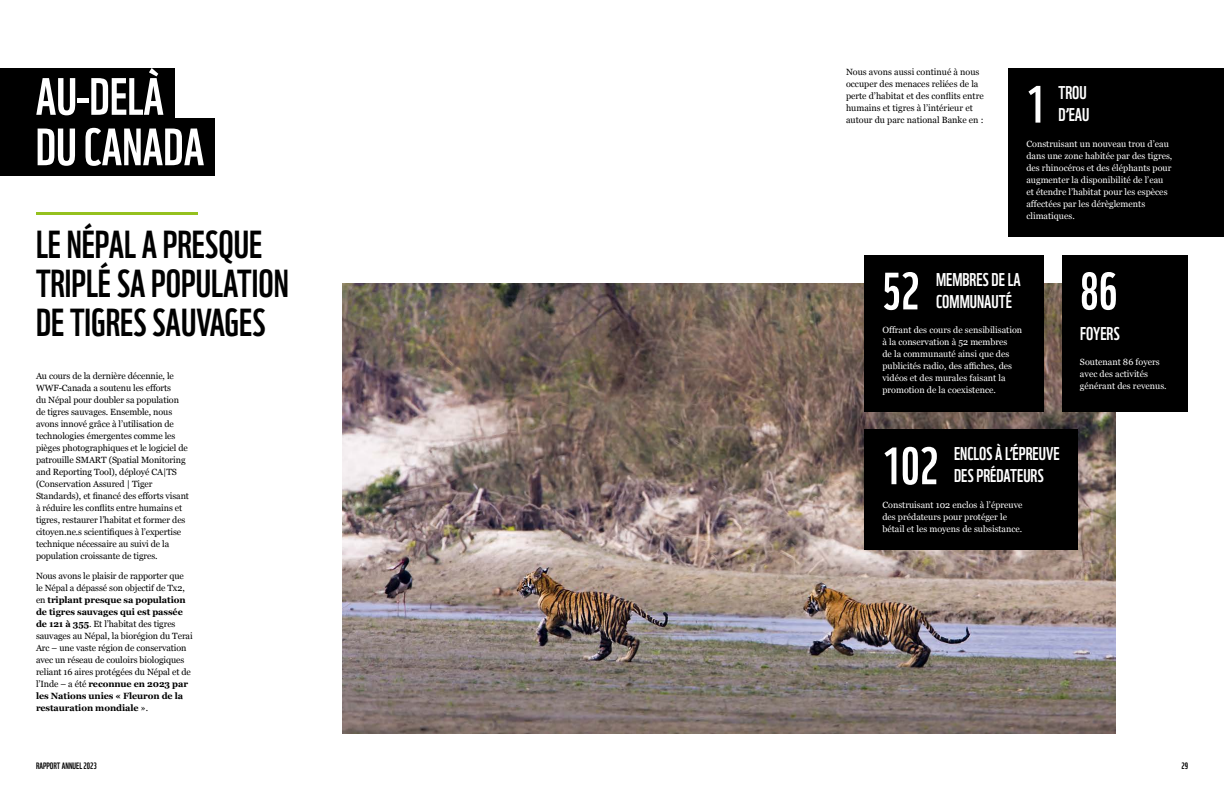
<style>
.page{position:relative;width:1224px;height:792px;background:#fff}
.page>*{position:absolute;margin:0;border:0;box-sizing:border-box;transform-origin:0 0}
.t1{font:51px/50.4px "WWF";color:#fff}
.t2{font:38px/39px "WWF";color:#000}
.t3{font:18px/22px "WWF";color:#fff}
.t4{font:9px/12px "Georgia";letter-spacing:-.01em;color:#000}
.t5{font:9px/12px "Georgia";color:#fff}
.t6{font:9px "WWF";color:#000}
.s1{font-weight:700}
</style>
<div class="page">
<img style="left:342px;top:284px;width:774px;height:450px">
<div style="left:1008px;top:68px;width:216px;height:169px;background:#000"></div>
<div style="left:864px;top:255px;width:180px;height:157px;background:#000"></div>
<div style="left:864px;top:430px;width:214px;height:120px;background:#000"></div>
<div style="left:1062px;top:255px;width:126px;height:157px;background:#000"></div>
<div style="left:0;top:68px;width:174px;height:58px;background:#000"></div>
<div style="left:0;top:118px;width:215px;height:58px;background:#000"></div>
<hr style="left:36px;top:212px;width:162px;height:3px;background:#95c11f">
<h1 class="t1" style="left:36px;top:66px;width:170px">AU-DELÀ<br>DU CANADA</h1>
<h2 class="t2" style="left:36px;top:221px;width:254px">LE NÉPAL A PRESQUE<br>TRIPLÉ SA POPULATION<br>DE TIGRES SAUVAGES</h2>
<p class="t4" style="left:36px;top:369px;width:155px">Au cours de la dernière décennie, le WWF-Canada a soutenu les efforts<br>du Népal pour doubler sa population de tigres sauvages. Ensemble, nous avons innové grâce à l’utilisation de technologies émergentes comme les pièges photographiques et le logiciel de patrouille SMART (Spatial Monitoring and Reporting Tool), déployé CA|TS (Conservation Assured | Tiger Standards), et financé des efforts visant à réduire les conflits entre humains et tigres, restaurer l’habitat et former des citoyen.ne.s scientifiques à l’expertise technique nécessaire au suivi de la population croissante de tigres.</p>
<p class="t4" style="left:36px;top:570px;width:158px">Nous avons le plaisir de rapporter que le Népal a dépassé son objectif de Tx2, en <span class="s1">triplant presque sa population de tigres sauvages qui est passée de 121 à 355</span>. Et l’habitat des tigres sauvages au Népal, la biorégion du Terai Arc – une vaste région de conservation avec un réseau de couloirs biologiques reliant 16 aires protégées du Népal et de l’Inde – a été <span class="s1">reconnue en 2023 par les Nations unies « Fleuron de la restauration mondiale</span> ».</p>
<p class="t4" style="left:846px;top:65px;width:139px">Nous avons aussi continué à nous occuper des menaces reliées de la perte d’habitat et des conflits entre humains et tigres à l’intérieur et autour du parc national Banke en :</p>
<h1 class="t1" style="left:1026px;top:74px;width:20px">1</h1>
<h3 class="t3" style="left:1059px;top:80px;width:32px">TROU<br>D’EAU</h3>
<p class="t5" style="left:1026px;top:137px;width:147px">Construisant un nouveau trou d’eau dans une zone habitée par des tigres, des rhinocéros et des éléphants pour augmenter la disponibilité de l’eau et étendre l’habitat pour les espèces affectées par les dérèglements climatiques.</p>
<h1 class="t1" style="left:882px;top:261px;width:39px">52</h1>
<h3 class="t3" style="left:936px;top:266px;width:86px">MEMBRES DE LA<br>COMMUNAUTÉ</h3>
<p class="t5" style="left:882px;top:324px;width:141px">Offrant des cours de sensibilisation à la conservation à 52 membres<br>de la communauté ainsi que des publicités radio, des affiches, des vidéos et des murales faisant la promotion de la coexistence.</p>
<h1 class="t1" style="left:882px;top:436px;width:58px">102</h1>
<h3 class="t3" style="left:954px;top:441px;width:107px">ENCLOS À L’ÉPREUVE<br>DES PRÉDATEURS</h3>
<p class="t5" style="left:882px;top:499px;width:142px">Construisant 102 enclos à l’épreuve des prédateurs pour protéger le bétail et les moyens de subsistance.</p>
<h1 class="t1" style="left:1080px;top:261px;width:39px">86</h1>
<h3 class="t3" style="left:1080px;top:320px;width:41px">FOYERS</h3>
<p class="t5" style="left:1080px;top:356px;width:88px">Soutenant 86 foyers avec des activités générant des revenus.</p>
<p class="t6" style="left:36px;top:759px;width:62px">RAPPORT ANNUEL 2023</p>
<p class="t6" style="left:1181px;top:759px;width:8px">29</p>
</div>
